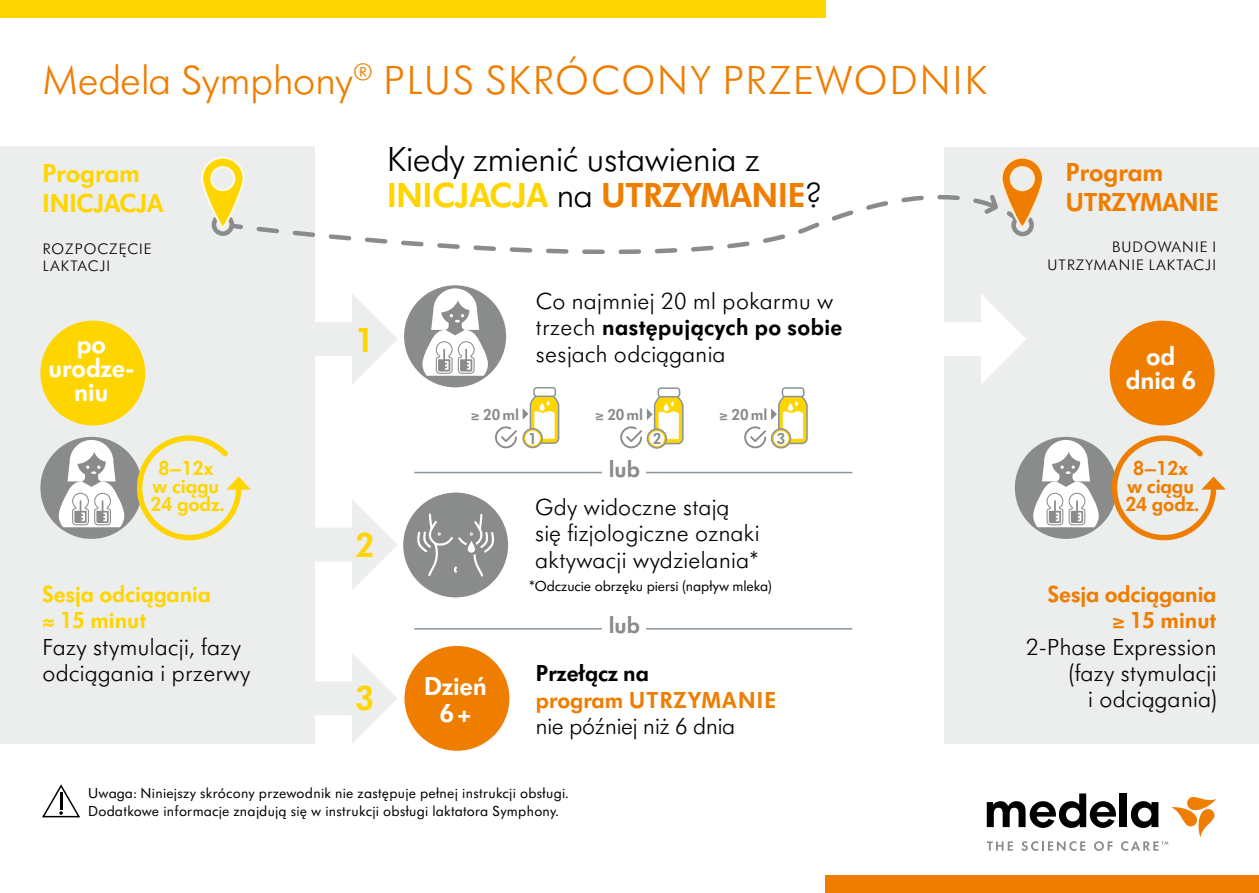
<style>
.page{position:relative;width:1259px;height:893px;background:#fff}
.page>*{position:absolute;margin:0;border:0;box-sizing:border-box;transform-origin:0 0}
.t1{font:300 42px "Futura SB Medela";letter-spacing:.05em;color:#ef7d00}
.t2{font:300 36px/36px "Futura SB Medela";color:#000}
.t3{font:600 36px "Futura SB Medela";color:#ffd500}
.t4{font:600 27px/24px "Futura SB Medela";color:#fff;text-align:center}
.t5{font:600 27px/30px "Futura SB Medela";color:#ef7d00}
.t6{font:600 27px/30px "Futura SB Medela";color:#ffd500}
.t7{font:300 24px/26.4px "Futura SB Medela";letter-spacing:.02em;color:#000}
.t8{font:600 24px/26.4px "Futura SB Medela";color:#ffd500}
.t9{font:600 24px/26.4px "Futura SB Medela";color:#ef7d00;text-align:right}
.t10{font:300 24px "Futura SB Medela";color:#000}
.t11{font:600 24px "Futura SB Medela";letter-spacing:.05em;color:#ef7d00}
.t12{font:600 24px "Futura SB Medela";color:#000}
.t13{font:600 24px "Futura SB Medela";color:#898c8a}
.t14{font:600 21px/18px "Futura SB Medela";color:#ffd500;text-align:center}
.t15{font:600 21px/18px "Futura SB Medela";color:#ef7d00;text-align:center}
.t16{font:600 16.5px "Futura SB Medela";color:#898c8a}
.t17{font:600 16.2px "Futura SB Medela";color:#898c8a}
.t18{font:300 15.6px/17.4px "Futura SB Medela";letter-spacing:.07em;color:#000}
.t19{font:15px/18px "Futura SB Medela";letter-spacing:.02em;color:#000}
.t20{font:15px "Futura SB Medela";color:#000}
.s1{font-weight:600;color:#ffd500}
.s2{font-weight:600;color:#ef7d00}
.s3{font-weight:600}
</style>
<div class="page">
<div style="left:0;top:146px;width:315px;height:597px;background:#eceded"></div>
<div style="left:944px;top:147px;width:315px;height:597px;background:#eceded"></div>
<div style="left:0;top:0;width:825px;height:17px;background:#ffd500"></div>
<svg style="left:986px;top:793px;width:230px;height:58px"></svg>
<div style="left:40px;top:321px;width:105px;height:104px;background:#ffd500;border-radius:50%"></div>
<div style="left:1109px;top:321px;width:105px;height:104px;background:#ef7d00;border-radius:50%"></div>
<div style="left:40px;top:437px;width:102px;height:102px;background:#898c8a;border-radius:50%"></div>
<svg style="left:59px;top:440px;width:65px;height:87px"></svg>
<svg style="left:134px;top:435px;width:117px;height:106px"></svg>
<div style="left:1015px;top:437px;width:102px;height:102px;background:#898c8a;border-radius:50%"></div>
<svg style="left:1033px;top:440px;width:66px;height:87px"></svg>
<svg style="left:1109px;top:435px;width:116px;height:106px"></svg>
<div style="left:403px;top:493px;width:105px;height:104px;background:#898c8a;border-radius:50%"></div>
<svg style="left:417px;top:513px;width:77px;height:64px"></svg>
<svg style="left:315px;top:499px;width:82px;height:91px"></svg>
<svg style="left:944px;top:294px;width:82px;height:90px"></svg>
<div style="left:404px;top:646px;width:105px;height:105px;background:#ef7d00;border-radius:50%"></div>
<svg style="left:269px;top:653px;width:128px;height:91px"></svg>
<div style="left:404px;top:285px;width:102px;height:102px;background:#898c8a;border-radius:50%"></div>
<svg style="left:422px;top:288px;width:66px;height:88px"></svg>
<svg style="left:315px;top:294px;width:82px;height:90px"></svg>
<svg style="left:620px;top:387px;width:63px;height:62px"></svg>
<svg style="left:495px;top:387px;width:64px;height:62px"></svg>
<svg style="left:744px;top:387px;width:64px;height:62px"></svg>
<hr style="left:414px;top:472px;width:438px;height:1px;background:#8a959c">
<div style="left:602px;top:459px;width:44px;height:19px;background:#fff"></div>
<hr style="left:414px;top:628px;width:438px;height:2px;background:#8a959c">
<div style="left:602px;top:615px;width:44px;height:20px;background:#fff"></div>
<svg style="left:201px;top:157px;width:843px;height:98px"></svg>
<div style="left:825px;top:875px;width:434px;height:18px;background:#ef7d00"></div>
<svg style="left:42px;top:784px;width:38px;height:34px"></svg>
<h1 class="t1" style="left:43px;top:54px;width:946px">Medela Symphony<sup>®</sup> PLUS SKRÓCONY PRZEWODNIK</h1>
<p class="t6" style="left:43px;top:158px;width:122px">Program<br>INICJACJA</p>
<p class="t18" style="left:43px;top:239px;width:110px">ROZPOCZĘCIE<br>LAKTACJI</p>
<h2 class="t2" style="left:387px;top:141px;width:436px">Kiedy zmienić ustawienia z<br><span class="s1">INICJACJA</span> na <span class="s2">UTRZYMANIE</span>?</h2>
<p class="t5" style="left:1066px;top:157px;width:154px">Program<br>UTRZYMANIE</p>
<p class="t18" style="left:1047px;top:238px;width:170px;text-align:right">BUDOWANIE I<br>UTRZYMANIE LAKTACJI</p>
<p class="t7" style="left:536px;top:288px;width:308px">Co najmniej 20 ml pokarmu w trzech <span class="s3">następujących po sobie </span>sesjach odciągania</p>
<h2 class="t3" style="left:355px;top:318px;width:20px">1</h2>
<p class="t4" style="left:49px;top:332px;width:87px">po urodze&shy;niu</p>
<p class="t4" style="left:1125px;top:344px;width:72px">od dnia 6</p>
<p class="t16" style="left:471px;top:404px;width:49px">≥ 20ml</p>
<p class="t17" style="left:528px;top:429px;width:10px">1</p>
<p class="t16" style="left:595px;top:405px;width:49px">≥ 20ml</p>
<p class="t16" style="left:653px;top:428px;width:10px">2</p>
<p class="t16" style="left:719px;top:405px;width:49px">≥ 20ml</p>
<p class="t16" style="left:777px;top:428px;width:10px">3</p>
<p class="t13" style="left:609px;top:455px;width:33px">lub</p>
<p class="t14" style="left:150px;top:459px;width:75px">8–12x w ciągu<br>24 godz.</p>
<p class="t15" style="left:1125px;top:459px;width:75px">8–12x w ciągu<br>24 godz.</p>
<p class="t7" style="left:535px;top:493px;width:226px">Gdy widoczne stają się fizjologiczne oznaki aktywacji wydzielania*</p>
<p class="t20" style="left:529px;top:577px;width:244px">*Odczucie obrzęku piersi (napływ mleka)</p>
<h2 class="t3" style="left:355px;top:523px;width:20px">2</h2>
<p class="t8" style="left:43px;top:580px;width:170px">Sesja odciągania ≈ 15 minut</p>
<p class="t7" style="left:43px;top:633px;width:209px">Fazy stymulacji, fazy odciągania i przerwy</p>
<p class="t9" style="left:1048px;top:580px;width:170px">Sesja odciągania ≥ 15 minut</p>
<p class="t7" style="left:1026px;top:633px;width:192px;text-align:right">2-Phase Expression (fazy stymulacji<br>i odciągania)</p>
<p class="t13" style="left:609px;top:611px;width:33px">lub</p>
<p class="t12" style="left:536px;top:659px;width:114px">Przełącz na</p>
<p class="t11" style="left:536px;top:685px;width:241px">program UTRZYMANIE</p>
<p class="t10" style="left:536px;top:711px;width:201px">nie później niż 6 dnia</p>
<p class="t4" style="left:424px;top:672px;width:64px;line-height:27px">Dzień<br>6+</p>
<h2 class="t3" style="left:355px;top:677px;width:20px">3</h2>
<p class="t19" style="left:88px;top:784px;width:482px">Uwaga: Niniejszy skrócony przewodnik nie zastępuje pełnej instrukcji obsługi.<br>Dodatkowe informacje znajdują się w instrukcji obsługi laktatora Symphony.</p>
</div>
